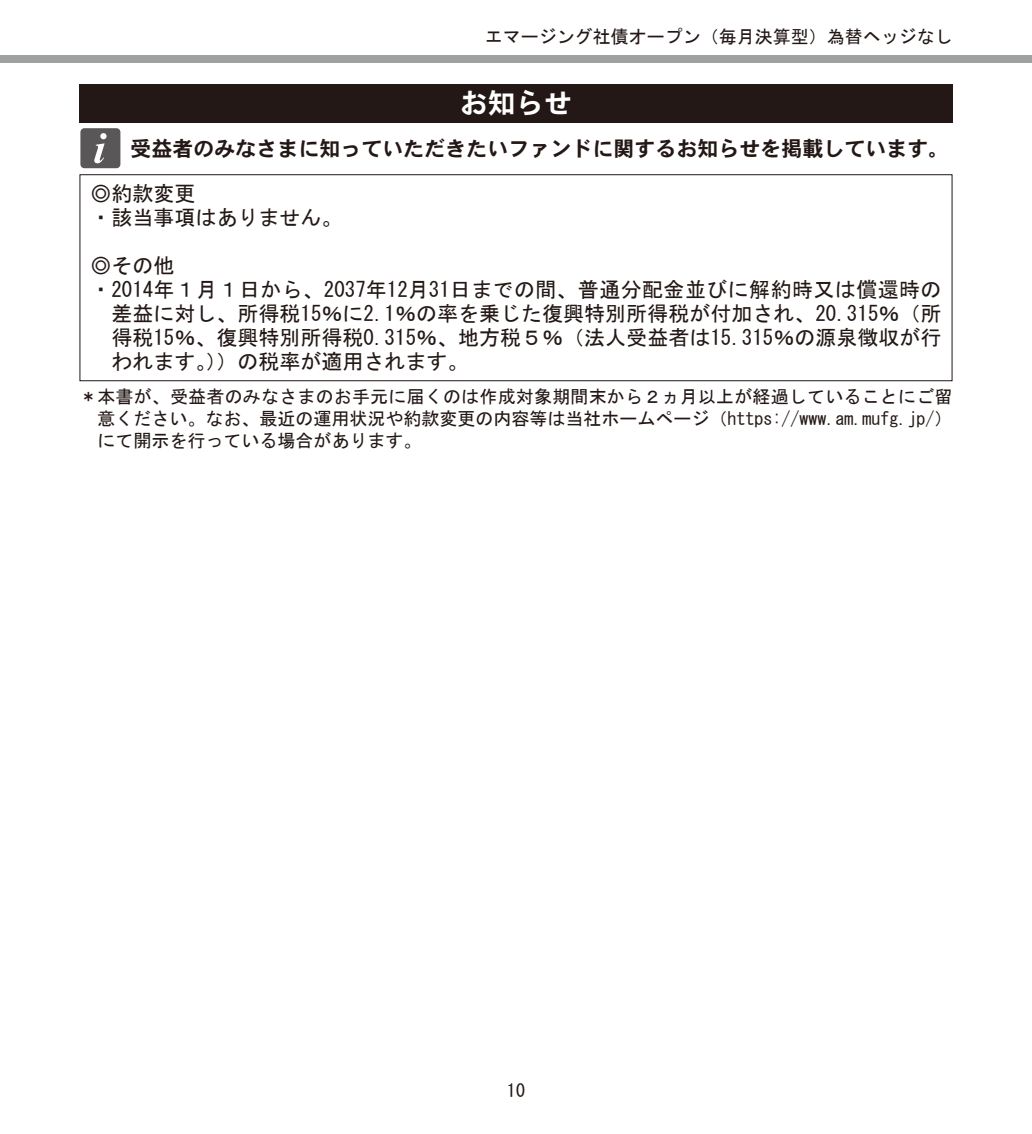
<style>
.page{position:relative;width:1032px;height:1134px;background:#fff}
.page>*{position:absolute;margin:0;border:0;box-sizing:border-box;transform-origin:0 0}
.t1{font:28px "DFHS Gothic W7 WIN RKSJ H";color:#fff}
.t2{font:21px/24px "MS Gothic";color:#231815}
.t3{font:21px "MS Gothic";letter-spacing:.02em;color:#231815}
.t4{font:21px "DFHS Gothic W7 WIN RKSJ H";color:#231815}
.t5{font:18px/22px "MS Gothic";color:#231815;text-align:justify}
</style>
<div class="page">
<div style="left:0;top:56px;width:1032px;height:7px;background:#9fa0a0"></div>
<div style="left:79px;top:84px;width:873px;height:38px;background:#231815"></div>
<div style="left:80px;top:128px;width:40px;height:40px;background:#595757;border-radius:4px"></div>
<svg style="left:94px;top:133px;width:13px;height:30px"></svg>
<div style="left:79px;top:174px;width:873px;height:207px;border:1px solid #231815"></div>
<p class="t5" style="left:485px;top:25px;width:469px">エマージング社債オープン（毎月決算型）為替ヘッジなし</p>
<h1 class="t1" style="left:460px;top:89px;width:114px">お知らせ</h1>
<p class="t4" style="left:130px;top:138px;width:820px">受益者のみなさまに知っていただきたいファンドに関するお知らせを掲載しています。</p>
<p class="t2" style="left:90px;top:182px;width:253px">◎約款変更<br>・該当事項はありません。</p>
<p class="t2" style="left:90px;top:254px;width:85px">◎その他</p>
<p class="t3" style="left:90px;top:279px;width:852px">・2014年１月１日から、2037年12月31日までの間、普通分配金並びに解約時又は償還時の</p>
<p class="t2" style="left:111px;top:302px;width:831px">差益に対し、所得税15％に2.1％の率を乗じた復興特別所得税が付加され、20.315％（所</p>
<p class="t2" style="left:111px;top:326px;width:831px">得税15％、復興特別所得税0.315％、地方税５％（法人受益者は15.315％の源泉徴収が行</p>
<p class="t2" style="left:111px;top:350px;width:359px">われます。））の税率が適用されます。</p>
<p class="t5" style="left:97px;top:385px;width:856px;text-indent:-18px">＊ 本書が、受益者のみなさまのお手元に届くのは作成対象期間末から２ヵ月以上が経過していることにご留意ください。なお、最近の運用状況や約款変更の内容等は当社ホームページ（https://www.am.mufg.jp/）にて開示を行っている場合があります。</p>
<p class="t5" style="left:507px;top:1079px;width:19px">10</p>
</div>
